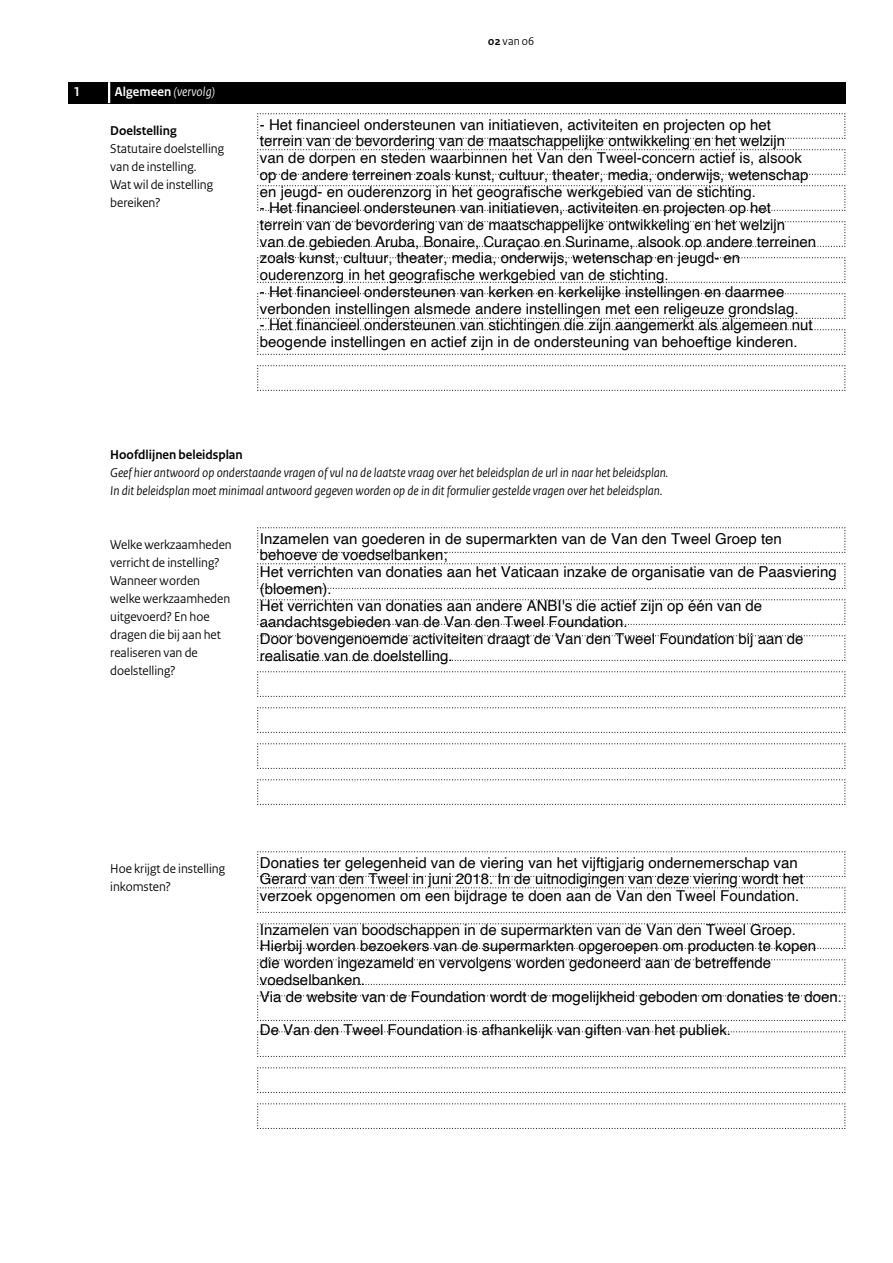
<style>
.page{position:relative;width:893px;height:1263px;background:#fff}
.page>*{position:absolute;margin:0;border:0;box-sizing:border-box;transform-origin:0 0}
.t1{font:15px/16.8px "Helvetica";color:#000}
.t2{font:13.5px/18px "Rijksoverheid Sans Heading";color:#000}
.t3{font:italic 13.5px/18px "Rijksoverheid Sans Heading";color:#000}
.t4{font:italic 13.5px "Rijksoverheid Sans Heading";letter-spacing:.01em;color:#fff}
.t5{font:700 13.5px "Rijksoverheid Sans Heading";color:#fff}
.t6{font:12px "Rijksoverheid Sans Heading";color:#000}
.s1{font-weight:700;font-style:normal}
.s2{font-weight:700}
</style>
<div class="page">
<svg style="left:257px;top:113px;width:589px;height:26px"></svg>
<svg style="left:257px;top:149px;width:589px;height:26px"></svg>
<svg style="left:257px;top:185px;width:589px;height:26px"></svg>
<svg style="left:257px;top:221px;width:589px;height:26px"></svg>
<svg style="left:257px;top:257px;width:589px;height:26px"></svg>
<svg style="left:257px;top:293px;width:589px;height:26px"></svg>
<svg style="left:257px;top:329px;width:589px;height:26px"></svg>
<svg style="left:257px;top:365px;width:589px;height:26px"></svg>
<svg style="left:257px;top:527px;width:589px;height:26px"></svg>
<svg style="left:257px;top:563px;width:589px;height:26px"></svg>
<svg style="left:257px;top:599px;width:589px;height:26px"></svg>
<svg style="left:257px;top:635px;width:589px;height:26px"></svg>
<svg style="left:257px;top:671px;width:589px;height:26px"></svg>
<svg style="left:257px;top:707px;width:589px;height:26px"></svg>
<svg style="left:257px;top:743px;width:589px;height:26px"></svg>
<svg style="left:257px;top:779px;width:589px;height:26px"></svg>
<svg style="left:257px;top:851px;width:589px;height:26px"></svg>
<svg style="left:257px;top:887px;width:589px;height:26px"></svg>
<svg style="left:257px;top:923px;width:589px;height:26px"></svg>
<svg style="left:257px;top:959px;width:589px;height:26px"></svg>
<svg style="left:257px;top:995px;width:589px;height:26px"></svg>
<svg style="left:257px;top:1031px;width:589px;height:26px"></svg>
<svg style="left:257px;top:1067px;width:589px;height:26px"></svg>
<svg style="left:257px;top:1103px;width:589px;height:26px"></svg>
<div style="left:68px;top:82px;width:777px;height:21px;background:#000"></div>
<hr style="left:108px;top:82px;width:2px;height:21px;background:#fff">
<p class="t5" style="left:73px;top:84px;width:8px">1</p>
<p class="t4" style="left:115px;top:84px;width:102px"><span class="s1">Algemeen</span> (vervolg)</p>
<p class="t2" style="left:110px;top:122px;width:115px"><span class="s2">Doelstelling<br></span>Statutaire doelstelling van de instelling.<br>Wat wil de instelling bereiken?</p>
<p class="t6" style="left:488px;top:34px;width:48px"><span class="s2">02</span> van 06</p>
<p class="t1" style="left:260px;top:116px;width:550px">- Het financieel ondersteunen van initiatieven, activiteiten en projecten op het terrein van de bevordering van de maatschappelijke ontwikkeling en het welzijn van de dorpen en steden waarbinnen het Van den Tweel-concern actief is, alsook op de andere terreinen zoals kunst, cultuur, theater, media, onderwijs, wetenschap en jeugd- en ouderenzorg in het geografische werkgebied van de stichting.</p>
<p class="t1" style="left:260px;top:200px;width:558px">- Het financieel ondersteunen van initiatieven, activiteiten en projecten op het terrein van de bevordering van de maatschappelijke ontwikkeling en het welzijn<br>van de gebieden Aruba, Bonaire, Curaçao en Suriname, alsook op andere terreinen zoals kunst, cultuur, theater, media, onderwijs, wetenschap en jeugd- en ouderenzorg in het geografische werkgebied van de stichting.</p>
<p class="t1" style="left:260px;top:284px;width:540px">- Het financieel ondersteunen van kerken en kerkelijke instellingen en daarmee verbonden instellingen alsmede andere instellingen met een religeuze grondslag.</p>
<p class="t1" style="left:260px;top:317px;width:554px">- Het financieel ondersteunen van stichtingen die zijn aangemerkt als algemeen nut beogende instellingen en actief zijn in de ondersteuning van behoeftige kinderen.</p>
<p class="t3" style="left:110px;top:446px;width:559px"><span class="s1">Hoofdlijnen beleidsplan<br></span>Geef hier antwoord op onderstaande vragen of vul na de laatste vraag over het beleidsplan de url in naar het beleidsplan.<br>In dit beleidsplan moet minimaal antwoord gegeven worden op de in dit formulier gestelde vragen over het beleidsplan.</p>
<p class="t2" style="left:110px;top:536px;width:123px">Welke werkzaamheden verricht de instelling?<br>Wanneer worden welke werkzaamheden uitgevoerd? En hoe dragen die bij aan het realiseren van de doelstelling?</p>
<p class="t1" style="left:260px;top:530px;width:578px">Inzamelen van goederen in de supermarkten van de Van den Tweel Groep ten behoeve de voedselbanken;<br>Het verrichten van donaties aan het Vaticaan inzake de organisatie van de Paasviering (bloemen).<br>Het verrichten van donaties aan andere ANBI's die actief zijn op één van de aandachtsgebieden van de Van den Tweel Foundation.<br>Door bovengenoemde activiteiten draagt de Van den Tweel Foundation bij aan de realisatie van de doelstelling.</p>
<p class="t2" style="left:110px;top:860px;width:116px">Hoe krijgt de instelling inkomsten?</p>
<p class="t1" style="left:260px;top:854px;width:545px">Donaties ter gelegenheid van de viering van het vijftigjarig ondernemerschap van<br>Gerard van den Tweel in juni 2018. In de uitnodigingen van deze viering wordt het verzoek opgenomen om een bijdrage te doen aan de Van den Tweel Foundation.</p>
<p class="t1" style="left:260px;top:921px;width:583px">Inzamelen van boodschappen in de supermarkten van de Van den Tweel Groep.<br>Hierbij worden bezoekers van de supermarkten opgeroepen om producten te kopen<br>die worden ingezameld en vervolgens worden gedoneerd aan de betreffende voedselbanken.<br>Via de website van de Foundation wordt de mogelijkheid geboden om donaties te doen.</p>
<p class="t1" style="left:260px;top:1022px;width:473px">De Van den Tweel Foundation is afhankelijk van giften van het publiek.</p>
</div>
